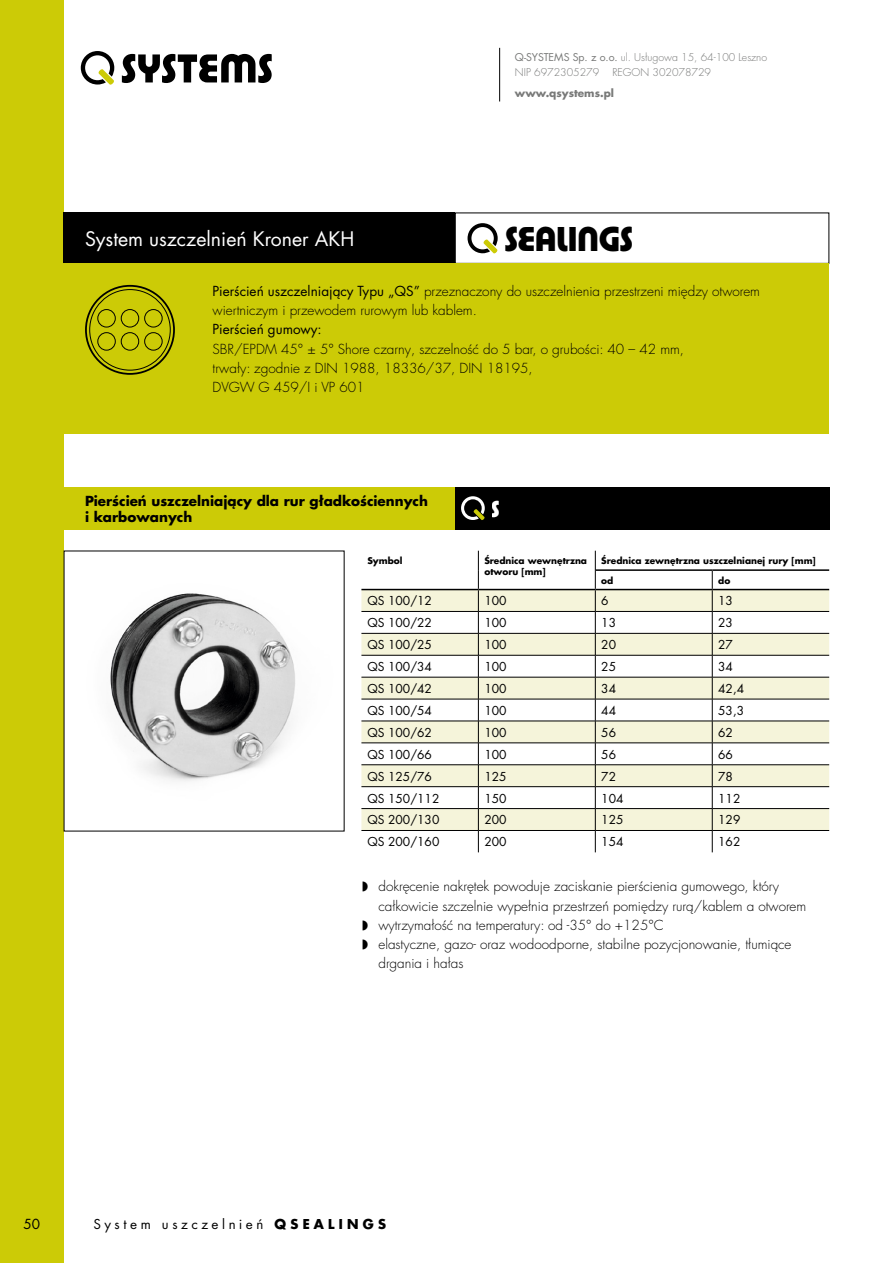
<style>
.page{position:relative;width:893px;height:1263px;background:#fff}
.page>*{position:absolute;margin:0;border:0;box-sizing:border-box;transform-origin:0 0}
.t1{font:600 36px "Pump Std";color:#000}
.t2{font:600 24px "Pump Std";color:#fff}
.t3{font:19.5px "Futura LT Pro";color:#fff}
.t4{font:15px "Futura Boo";letter-spacing:.24em;color:#000}
.t5{font:300 13.5px/19.2px "Futura LT Pro";color:#000}
.t6{font:700 13.5px/16.2px "Futura LT Pro";color:#000}
.t7{font:13.5px "Futura LT Pro";color:#000}
.t8{font:12px "Futura LT Pro";color:#000}
.t9{font:300 10.5px/15px "Futura LT Pro";color:#787978}
.t10{font:700 10.5px "Futura LT Pro";color:#787978}
.t11{font:700 9px/10.8px "Futura LT Pro";color:#000}
.s1{font-weight:400}
.s2{font-family:"Futura";font-weight:700}
</style>
<div class="page">
<svg style="left:81px;top:51px;width:34px;height:34px"></svg>
<svg style="left:122px;top:54px;width:150px;height:29px"></svg>
<div style="left:0;top:0;width:64px;height:1263px;background:#cccb06"></div>
<hr style="left:499px;top:48px;width:1px;height:53px;background:#000">
<svg style="left:468px;top:223px;width:30px;height:31px"></svg>
<div style="left:64px;top:213px;width:391px;height:51px;background:#000"></div>
<img style="left:110px;top:593px;width:186px;height:189px">
<div style="left:491px;top:487px;width:338px;height:42px;background:#000"></div>
<div style="left:455px;top:487px;width:36px;height:42px;background:#000"></div>
<svg style="left:461px;top:496px;width:24px;height:24px"></svg>
<div style="left:64px;top:487px;width:390px;height:42px;background:#cccb06"></div>
<div style="left:64px;top:264px;width:765px;height:170px;background:#cccb06"></div>
<svg style="left:361px;top:590px;width:468px;height:240px;fill:#f5f4da"></svg>
<hr style="left:361px;top:611px;width:117px;height:1px;background:#000">
<hr style="left:478px;top:611px;width:117px;height:1px;background:#000">
<hr style="left:595px;top:611px;width:117px;height:1px;background:#000">
<hr style="left:712px;top:611px;width:117px;height:1px;background:#000">
<hr style="left:361px;top:633px;width:117px;height:1px;background:#000">
<hr style="left:478px;top:633px;width:117px;height:1px;background:#000">
<hr style="left:595px;top:633px;width:117px;height:1px;background:#000">
<hr style="left:712px;top:633px;width:117px;height:1px;background:#000">
<hr style="left:361px;top:655px;width:117px;height:1px;background:#000">
<hr style="left:478px;top:655px;width:117px;height:1px;background:#000">
<hr style="left:595px;top:655px;width:117px;height:1px;background:#000">
<hr style="left:712px;top:655px;width:117px;height:1px;background:#000">
<hr style="left:361px;top:677px;width:117px;height:1px;background:#000">
<hr style="left:478px;top:677px;width:117px;height:1px;background:#000">
<hr style="left:595px;top:677px;width:117px;height:1px;background:#000">
<hr style="left:712px;top:677px;width:117px;height:1px;background:#000">
<hr style="left:361px;top:699px;width:117px;height:1px;background:#000">
<hr style="left:478px;top:699px;width:117px;height:1px;background:#000">
<hr style="left:595px;top:699px;width:117px;height:1px;background:#000">
<hr style="left:712px;top:699px;width:117px;height:1px;background:#000">
<hr style="left:361px;top:721px;width:117px;height:1px;background:#000">
<hr style="left:478px;top:721px;width:117px;height:1px;background:#000">
<hr style="left:595px;top:721px;width:117px;height:1px;background:#000">
<hr style="left:712px;top:721px;width:117px;height:1px;background:#000">
<hr style="left:361px;top:743px;width:117px;height:1px;background:#000">
<hr style="left:478px;top:743px;width:117px;height:1px;background:#000">
<hr style="left:595px;top:743px;width:117px;height:1px;background:#000">
<hr style="left:712px;top:743px;width:117px;height:1px;background:#000">
<hr style="left:361px;top:764px;width:117px;height:1px;background:#000">
<hr style="left:478px;top:764px;width:117px;height:1px;background:#000">
<hr style="left:595px;top:764px;width:117px;height:1px;background:#000">
<hr style="left:712px;top:764px;width:117px;height:1px;background:#000">
<hr style="left:361px;top:786px;width:117px;height:1px;background:#000">
<hr style="left:478px;top:786px;width:117px;height:1px;background:#000">
<hr style="left:595px;top:786px;width:117px;height:1px;background:#000">
<hr style="left:712px;top:786px;width:117px;height:1px;background:#000">
<hr style="left:361px;top:808px;width:117px;height:1px;background:#000">
<hr style="left:478px;top:808px;width:117px;height:1px;background:#000">
<hr style="left:595px;top:808px;width:117px;height:1px;background:#000">
<hr style="left:712px;top:808px;width:117px;height:1px;background:#000">
<hr style="left:361px;top:830px;width:117px;height:1px;background:#000">
<hr style="left:478px;top:830px;width:117px;height:1px;background:#000">
<svg style="left:478px;top:551px;width:1px;height:301px"></svg>
<hr style="left:595px;top:830px;width:117px;height:1px;background:#000">
<hr style="left:712px;top:830px;width:117px;height:1px;background:#000">
<svg style="left:595px;top:551px;width:1px;height:301px"></svg>
<svg style="left:712px;top:571px;width:1px;height:281px"></svg>
<hr style="left:596px;top:569px;width:116px;height:2px;background:#000">
<hr style="left:712px;top:569px;width:117px;height:2px;background:#000">
<hr style="left:361px;top:589px;width:117px;height:1px;background:#000">
<hr style="left:478px;top:589px;width:117px;height:1px;background:#000">
<hr style="left:595px;top:589px;width:117px;height:1px;background:#000">
<hr style="left:712px;top:589px;width:117px;height:1px;background:#000">
<div style="left:85px;top:285px;width:90px;height:90px;border:2px solid #000;border-radius:50%"></div>
<div style="left:97px;top:309px;width:19px;height:18px;border:1px solid #000;border-radius:50%"></div>
<div style="left:121px;top:309px;width:18px;height:18px;border:1px solid #000;border-radius:50%"></div>
<div style="left:144px;top:309px;width:18px;height:18px;border:1px solid #000;border-radius:50%"></div>
<div style="left:97px;top:332px;width:19px;height:18px;border:1px solid #000;border-radius:50%"></div>
<div style="left:121px;top:332px;width:18px;height:18px;border:1px solid #000;border-radius:50%"></div>
<div style="left:144px;top:332px;width:18px;height:18px;border:1px solid #000;border-radius:50%"></div>
<div style="left:89px;top:289px;width:82px;height:81px;border:1px solid #000;border-radius:50%"></div>
<p class="t9" style="left:515px;top:50px;width:254px"><span class="s1">Q-SYSTEMS Sp. z o.o.</span> ul. Usługowa 15, 64-100 Leszno<br>NIP 6972305279 REGON 302078729</p>
<p class="t10" style="left:515px;top:85px;width:101px">www.qsystems.pl</p>
<h3 class="t3" style="left:85px;top:226px;width:271px">System uszczelnień Kroner AKH</h3>
<h1 class="t1" style="left:505px;top:218px;width:130px">SEALINGS</h1>
<p class="t5" style="left:213px;top:282px;width:549px"><span class="s1">Pierścień uszczelniający Typu „QS”</span> przeznaczony do uszczelnienia przestrzeni między otworem wiertniczym i przewodem rurowym lub kablem.</p>
<p class="t7" style="left:213px;top:320px;width:111px">Pierścień gumowy:</p>
<p class="t5" style="left:213px;top:339px;width:473px">SBR/EPDM 45° ± 5° Shore czarny, szczelność do 5 bar, o grubości: 40 – 42 mm, trwały: zgodnie z DIN 1988, 18336/37, DIN 18195,<br>DVGW G 459/I i VP 601</p>
<p class="t6" style="left:85px;top:492px;width:344px">Pierścień uszczelniający dla rur gładkościennych i karbowanych</p>
<h2 class="t2" style="left:491px;top:495px;width:10px">S</h2>
<p class="t11" style="left:367px;top:555px;width:37px">Symbol</p>
<p class="t11" style="left:484px;top:555px;width:104px">Średnica wewnętrzna otworu [mm]</p>
<p class="t11" style="left:601px;top:551px;width:216px;line-height:19.4px">Średnica zewnętrzna uszczelnianej rury [mm] od</p>
<p class="t11" style="left:718px;top:574px;width:14px">do</p>
<p class="t8" style="left:367px;top:593px;width:66px">QS 100/12</p>
<p class="t8" style="left:484px;top:593px;width:24px">100</p>
<p class="t8" style="left:601px;top:593px;width:9px">6</p>
<p class="t8" style="left:718px;top:593px;width:16px">13</p>
<p class="t8" style="left:367px;top:615px;width:66px">QS 100/22</p>
<p class="t8" style="left:484px;top:615px;width:24px">100</p>
<p class="t8" style="left:601px;top:615px;width:16px">13</p>
<p class="t8" style="left:718px;top:615px;width:16px">23</p>
<p class="t8" style="left:367px;top:637px;width:66px">QS 100/25</p>
<p class="t8" style="left:484px;top:637px;width:24px">100</p>
<p class="t8" style="left:601px;top:637px;width:16px">20</p>
<p class="t8" style="left:718px;top:637px;width:16px">27</p>
<p class="t8" style="left:367px;top:658px;width:66px">QS 100/34</p>
<p class="t8" style="left:484px;top:658px;width:24px">100</p>
<p class="t8" style="left:601px;top:658px;width:16px">25</p>
<p class="t8" style="left:718px;top:658px;width:16px">34</p>
<p class="t8" style="left:367px;top:680px;width:66px">QS 100/42</p>
<p class="t8" style="left:484px;top:680px;width:24px">100</p>
<p class="t8" style="left:601px;top:680px;width:16px">34</p>
<p class="t8" style="left:718px;top:680px;width:27px">42,4</p>
<p class="t8" style="left:367px;top:702px;width:66px">QS 100/54</p>
<p class="t8" style="left:484px;top:702px;width:24px">100</p>
<p class="t8" style="left:601px;top:702px;width:16px">44</p>
<p class="t8" style="left:718px;top:702px;width:27px">53,3</p>
<p class="t8" style="left:367px;top:724px;width:66px">QS 100/62</p>
<p class="t8" style="left:484px;top:724px;width:24px">100</p>
<p class="t8" style="left:601px;top:724px;width:16px">56</p>
<p class="t8" style="left:718px;top:724px;width:16px">62</p>
<p class="t8" style="left:367px;top:746px;width:66px">QS 100/66</p>
<p class="t8" style="left:484px;top:746px;width:24px">100</p>
<p class="t8" style="left:601px;top:746px;width:16px">56</p>
<p class="t8" style="left:718px;top:746px;width:16px">66</p>
<p class="t8" style="left:367px;top:768px;width:66px">QS 125/76</p>
<p class="t8" style="left:484px;top:768px;width:24px">125</p>
<p class="t8" style="left:601px;top:768px;width:16px">72</p>
<p class="t8" style="left:718px;top:768px;width:16px">78</p>
<p class="t8" style="left:367px;top:790px;width:73px">QS 150/112</p>
<p class="t8" style="left:484px;top:790px;width:24px">150</p>
<p class="t8" style="left:601px;top:790px;width:24px">104</p>
<p class="t8" style="left:718px;top:790px;width:24px">112</p>
<p class="t8" style="left:367px;top:812px;width:73px">QS 200/130</p>
<p class="t8" style="left:484px;top:812px;width:24px">200</p>
<p class="t8" style="left:601px;top:812px;width:24px">125</p>
<p class="t8" style="left:718px;top:812px;width:24px">129</p>
<p class="t8" style="left:367px;top:834px;width:73px">QS 200/160</p>
<p class="t8" style="left:484px;top:834px;width:24px">200</p>
<p class="t8" style="left:601px;top:834px;width:24px">154</p>
<p class="t8" style="left:718px;top:834px;width:24px">162</p>
<p class="t5" style="left:378px;top:877px;width:429px">dokręcenie nakrętek powoduje zaciskanie pierścienia gumowego, który całkowicie szczelnie wypełnia przestrzeń pomiędzy rurą/kablem a otworem wytrzymałość na temperatury: od -35° do +125°C<br>elastyczne, gazo- oraz wodoodporne, stabilne pozycjonowanie, tłumiące drgania i hałas</p>
<p class="t7" style="left:24px;top:1215px;width:18px">50</p>
<p class="t4" style="left:94px;top:1215px;width:294px">System uszczelnień <span class="s2">QSEALINGS</span></p>
</div>
